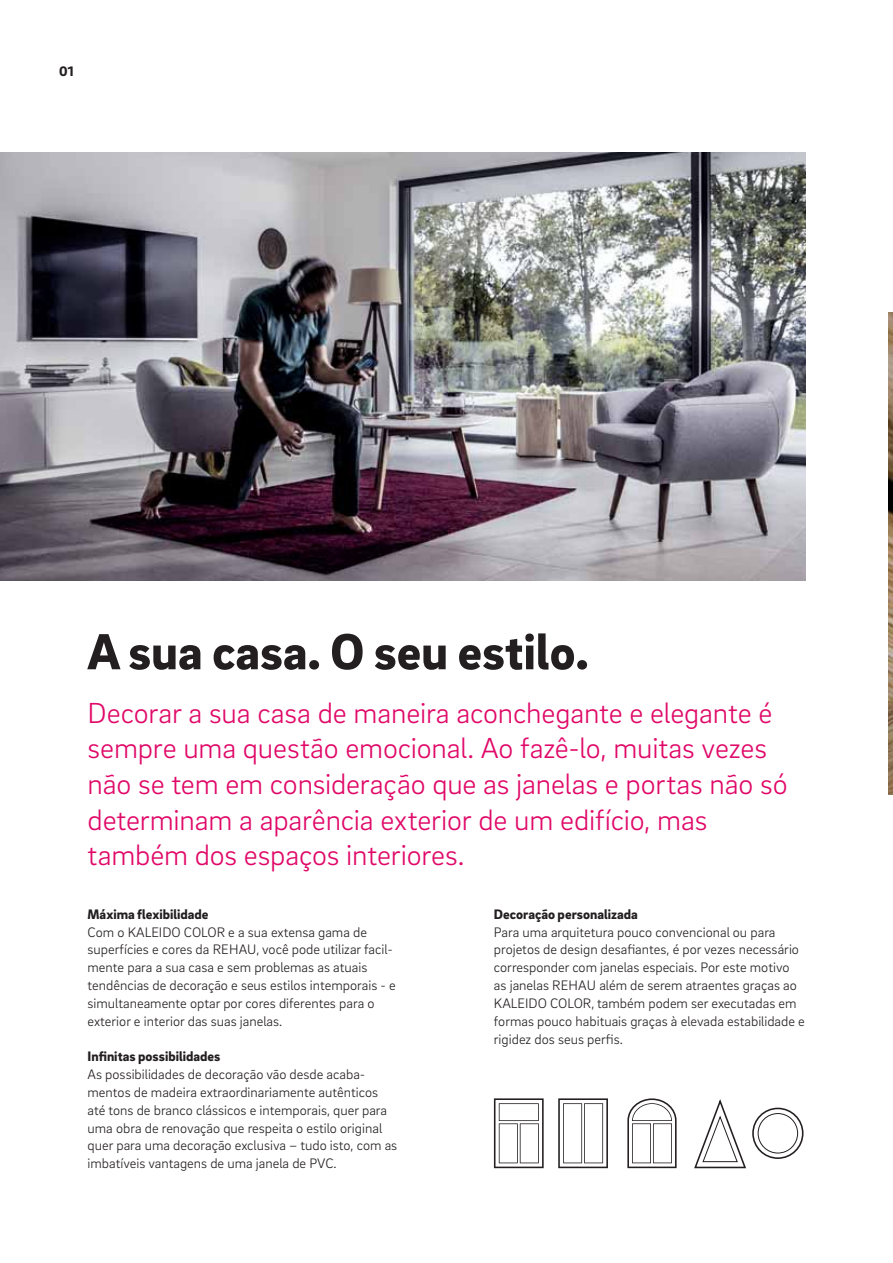
<style>
.page{position:relative;width:893px;height:1263px;background:#fff}
.page>*{position:absolute;margin:0;border:0;box-sizing:border-box;transform-origin:0 0}
.t1{font:900 52.05px "Brix Sans";color:#231f20}
.t2{font:300 29.7px/35.7px "Brix Sans";letter-spacing:-.005em;color:#e00868}
.t3{font:300 14.1px/17.9px "Brix Sans";color:#231f20}
.t4{font:900 14.1px "Brix Sans";color:#231f20}
</style>
<div class="page">
<img style="left:888px;top:313px;width:5px;height:481px">
<img style="left:0;top:152px;width:805px;height:428px">
<svg style="left:558px;top:1098px;width:50px;height:70px"></svg>
<svg style="left:494px;top:1098px;width:50px;height:70px"></svg>
<svg style="left:627px;top:1098px;width:49px;height:70px"></svg>
<div style="left:752px;top:1108px;width:51px;height:51px;border:2px solid #231f20;border-radius:50%"></div>
<div style="left:758px;top:1113px;width:40px;height:40px;border:1px solid #231f20;border-radius:50%"></div>
<svg style="left:694px;top:1099px;width:52px;height:70px"></svg>
<p class="t4" style="left:59px;top:66px;width:16px">01</p>
<h1 class="t1" style="left:88px;top:632px;width:503px">A sua casa. O seu estilo.</h1>
<p class="t2" style="left:88px;top:697px;width:701px">Decorar a sua casa de maneira aconchegante e elegante é sempre uma questão emocional. Ao fazê-lo, muitas vezes não se tem em consideração que as janelas e portas não só determinam a aparência exterior de um edifício, mas também dos espaços interiores.</p>
<p class="t4" style="left:88px;top:909px;width:122px">Máxima flexibilidade</p>
<p class="t3" style="left:88px;top:924px;width:310px">Com o KALEIDO COLOR e a sua extensa gama de superfícies e cores da REHAU, você pode utilizar facil&shy;mente para a sua casa e sem problemas as atuais tendências de decoração e seus estilos intemporais - e simultaneamente optar por cores diferentes para o exterior e interior das suas janelas.</p>
<p class="t4" style="left:88px;top:1051px;width:134px">Infinitas possibilidades</p>
<p class="t3" style="left:88px;top:1066px;width:311px">As possibilidades de decoração vão desde acaba&shy;mentos de madeira extraordinariamente autênticos até tons de branco clássicos e intemporais, quer para uma obra de renovação que respeita o estilo original quer para uma decoração exclusiva – tudo isto, com as imbatíveis vantagens de uma janela de PVC.</p>
<p class="t4" style="left:494px;top:909px;width:145px">Decoração personalizada</p>
<p class="t3" style="left:494px;top:924px;width:312px">Para uma arquitetura pouco convencional ou para projetos de design desafiantes, é por vezes necessário corresponder com janelas especiais. Por este motivo as janelas REHAU além de serem atraentes graças ao KALEIDO COLOR, também podem ser executadas em formas pouco habituais graças à elevada estabilidade e rigidez dos seus perfis.</p>
</div>
